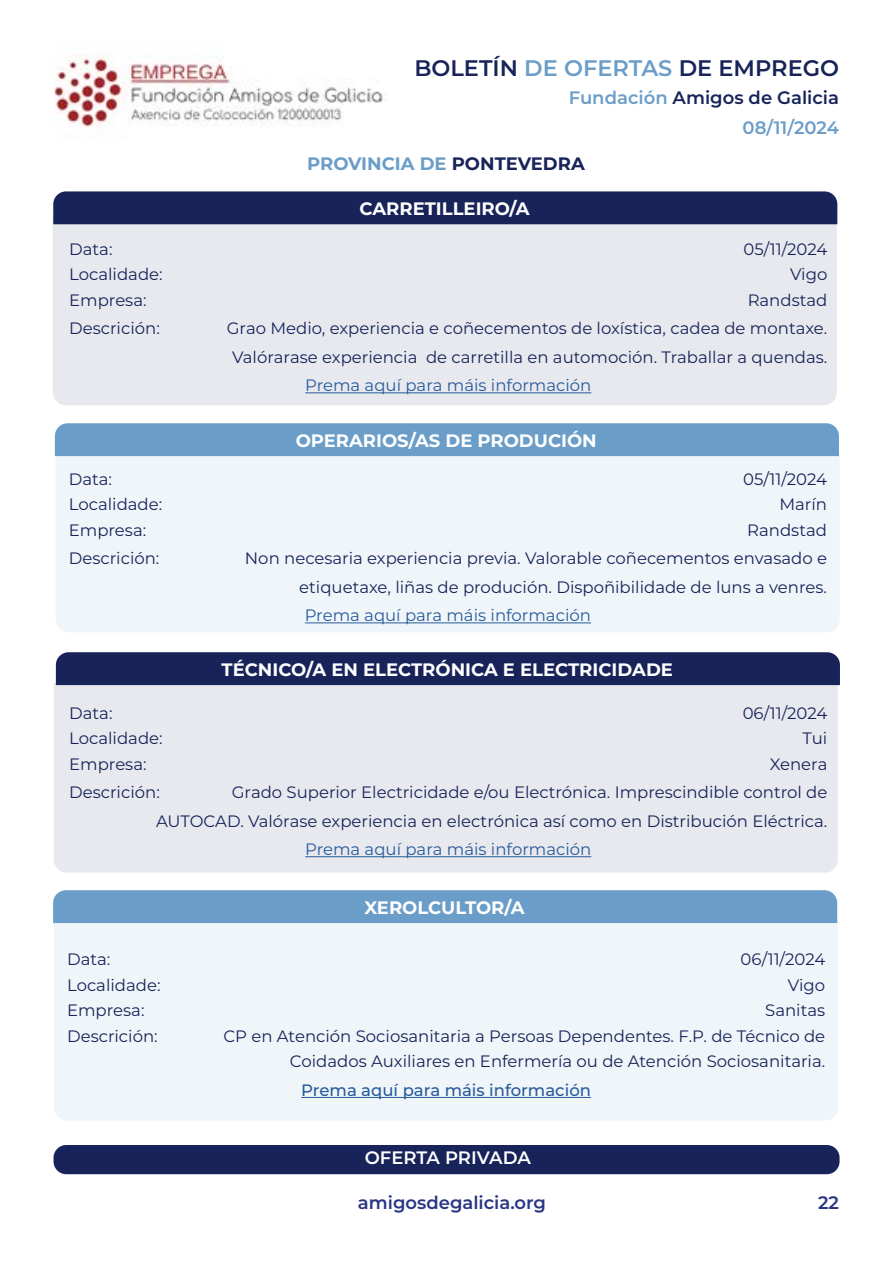
<style>
.page{position:relative;width:893px;height:1263px;background:#fff}
.page>*{position:absolute;margin:0;border:0;box-sizing:border-box;transform-origin:0 0}
.t1{font:600 22.5px "Montserrat";color:#172359}
.t2{font:700 18px "Montserrat";color:#fff}
.t3{font:600 18px "Montserrat";color:#172359}
.t4{font:600 18px "Montserrat";color:#283583}
.t5{font:700 18px "Montserrat";color:#6a9dc8}
.t6{font:600 18px "Montserrat";letter-spacing:-.005em;color:#fff}
.t7{font:600 18px "Montserrat";letter-spacing:-.005em;color:#6a9dc8}
.t8{font:16.5px/28.5px "Montserrat";color:#172359;text-align:right}
.t9{font:16.5px "Montserrat";color:#275b9b}
.t10{font:500 16.5px "Montserrat";color:#275b9b}
.s1{color:#6a9dc8}
.s2{color:#172359}
</style>
<div class="page">
<img style="left:54px;top:54px;width:333px;height:83px">
<div style="left:54px;top:1145px;width:785px;height:29px;background:#172359;border-radius:13px"></div>
<div style="left:53px;top:224px;width:784px;height:181px;background:#e8e9ee"></div>
<div style="left:53px;top:191px;width:784px;height:33px;background:#172359"></div>
<hr style="left:305px;top:392px;width:286px;height:1px;background:#275b9b">
<div style="left:54px;top:683px;width:784px;height:190px;background:#e8e9ee"></div>
<div style="left:56px;top:652px;width:784px;height:33px;background:#172359"></div>
<hr style="left:305px;top:856px;width:286px;height:1px;background:#275b9b">
<div style="left:56px;top:453px;width:784px;height:179px;background:#f0f5f9"></div>
<div style="left:54px;top:919px;width:784px;height:201px;background:#f0f5f9"></div>
<div style="left:55px;top:423px;width:784px;height:33px;background:#6a9dc8"></div>
<div style="left:53px;top:890px;width:784px;height:33px;background:#6a9dc8"></div>
<hr style="left:305px;top:622px;width:286px;height:1px;background:#275b9b">
<hr style="left:301px;top:1097px;width:290px;height:1px;background:#275b9b">
<h1 class="t1" style="left:414px;top:52px;width:426px">BOLETÍN <span class="s1">DE OFERTAS</span> DE EMPREGO</h1>
<p class="t3" style="left:569px;top:85px;width:272px"><span class="s1">Fundación</span> Amigos de Galicia</p>
<p class="t5" style="left:307px;top:150px;width:279px">PROVINCIA DE <span class="s2">PONTEVEDRA</span></p>
<p class="t2" style="left:360px;top:196px;width:172px">CARRETILLEIRO/A</p>
<p class="t7" style="left:743px;top:115px;width:98px">08/11/2024</p>
<p class="t8" style="left:69px;top:234px;width:45px">Data:</p>
<p class="t8" style="left:744px;top:234px;width:85px">05/11/2024</p>
<p class="t8" style="left:69px;top:259px;width:95px">Localidade:</p>
<p class="t8" style="left:790px;top:259px;width:39px">Vigo</p>
<p class="t8" style="left:69px;top:285px;width:79px">Empresa:</p>
<p class="t8" style="left:748px;top:285px;width:81px">Randstad</p>
<p class="t8" style="left:69px;top:313px;width:92px">Descrición:</p>
<p class="t8" style="left:227px;top:313px;width:602px;text-align:center">Grao Medio, experiencia e coñecementos de loxística, cadea de montaxe.<br>Valórarase experiencia de carretilla en automoción. Traballar a quendas.</p>
<p class="t9" style="left:305px;top:374px;width:288px">Prema aquí para máis información</p>
<p class="t2" style="left:296px;top:428px;width:303px">OPERARIOS/AS DE PRODUCIÓN</p>
<p class="t8" style="left:69px;top:464px;width:45px">Data:</p>
<p class="t8" style="left:743px;top:464px;width:85px">05/11/2024</p>
<p class="t8" style="left:69px;top:489px;width:95px">Localidade:</p>
<p class="t8" style="left:779px;top:489px;width:49px">Marín</p>
<p class="t8" style="left:69px;top:515px;width:79px">Empresa:</p>
<p class="t8" style="left:747px;top:515px;width:81px">Randstad</p>
<p class="t8" style="left:69px;top:543px;width:92px">Descrición:</p>
<p class="t8" style="left:245px;top:543px;width:584px">Non necesaria experiencia previa. Valorable coñecementos envasado e etiquetaxe, liñas de produción. Dispoñibilidade de luns a venres.</p>
<p class="t9" style="left:305px;top:604px;width:288px">Prema aquí para máis información</p>
<p class="t2" style="left:222px;top:657px;width:453px">TÉCNICO/A EN ELECTRÓNICA E ELECTRICIDADE</p>
<p class="t8" style="left:69px;top:698px;width:45px">Data:</p>
<p class="t8" style="left:743px;top:698px;width:86px">06/11/2024</p>
<p class="t8" style="left:69px;top:723px;width:95px">Localidade:</p>
<p class="t8" style="left:803px;top:723px;width:26px">Tui</p>
<p class="t8" style="left:69px;top:749px;width:79px">Empresa:</p>
<p class="t8" style="left:770px;top:749px;width:59px">Xenera</p>
<p class="t8" style="left:69px;top:777px;width:92px">Descrición:</p>
<p class="t8" style="left:156px;top:777px;width:673px">Grado Superior Electricidade e/ou Electrónica. Imprescindible control de<br>AUTOCAD. Valórase experiencia en electrónica así como en Distribución Eléctrica.</p>
<p class="t9" style="left:305px;top:838px;width:288px">Prema aquí para máis información</p>
<p class="t2" style="left:364px;top:895px;width:162px">XEROLCULTOR/A</p>
<p class="t8" style="left:67px;top:944px;width:45px">Data:</p>
<p class="t8" style="left:741px;top:944px;width:86px">06/11/2024</p>
<p class="t8" style="left:67px;top:970px;width:95px">Localidade:</p>
<p class="t8" style="left:788px;top:970px;width:39px">Vigo</p>
<p class="t8" style="left:67px;top:995px;width:79px">Empresa:</p>
<p class="t8" style="left:765px;top:995px;width:61px">Sanitas</p>
<p class="t8" style="left:67px;top:1021px;width:92px">Descrición:</p>
<p class="t8" style="left:223px;top:1022px;width:603px;line-height:25.5px">CP en Atención Sociosanitaria a Persoas Dependentes. F.P. de Técnico de<br>Coidados Auxiliares en Enfermería ou de Atención Sociosanitaria.</p>
<p class="t10" style="left:301px;top:1078px;width:291px">Prema aquí para máis información</p>
<p class="t6" style="left:365px;top:1145px;width:168px">OFERTA PRIVADA</p>
<p class="t4" style="left:358px;top:1190px;width:190px">amigosdegalicia.org</p>
<p class="t4" style="left:818px;top:1190px;width:22px">22</p>
</div>
